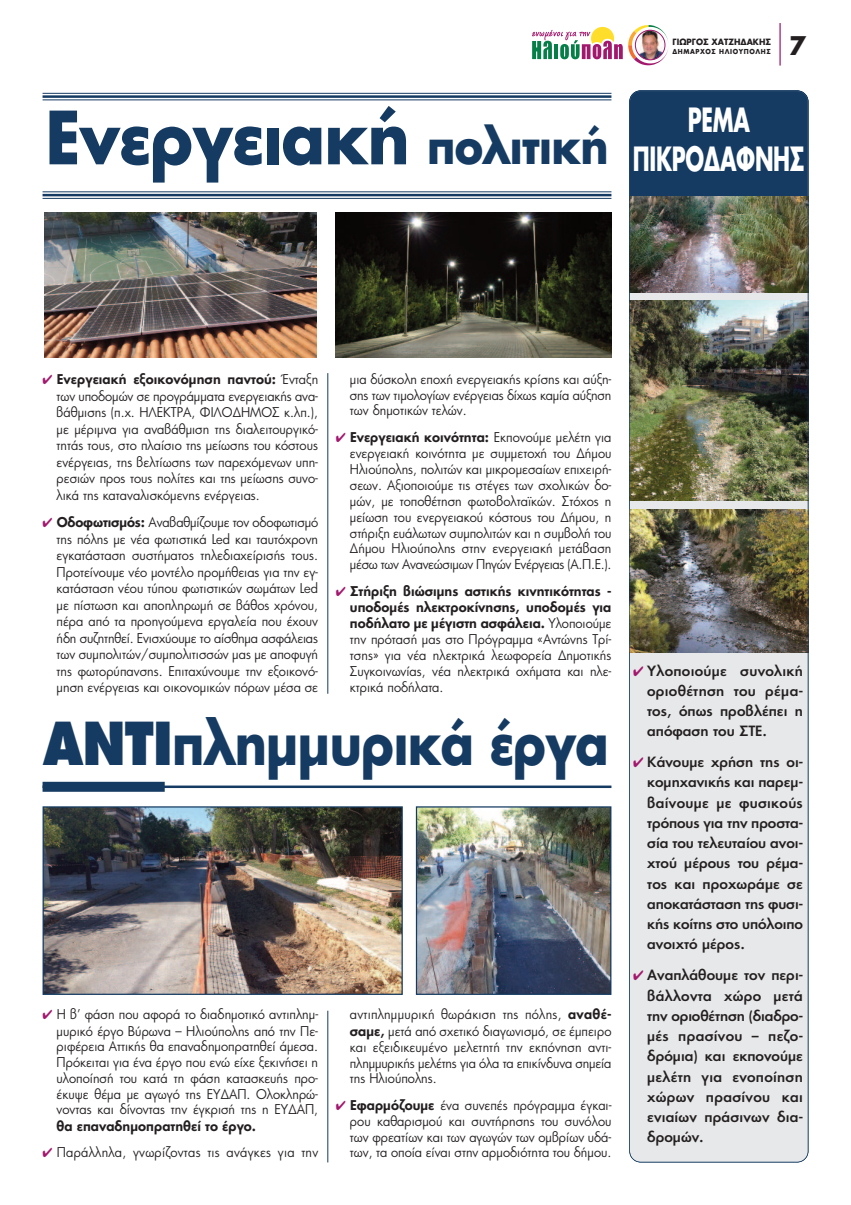
<style>
.page{position:relative;width:851px;height:1205px;background:#fff}
.page>*{position:absolute;margin:0;border:0;box-sizing:border-box;transform-origin:0 0}
.t1{font:700 71.25px "PF Futura Neu";letter-spacing:-.015em;color:#153b62;scale:.9 1}
.t2{font:700 57.5px "PF Futura Neu";letter-spacing:-.015em;color:#153b62;scale:.85 1}
.t3{font:700 32.5px/39px "PF Futura Neu";letter-spacing:-.015em;color:#fff;text-align:center;scale:.65 1}
.t4{font:700 25px "PF Futura Neu";color:#231f20}
.t5{font:500 13.75px/20.2px "PF Futura Neu";letter-spacing:.005em;color:#231f20;text-align:justify}
.t6{font:13.12px/15.9px "PF Futura Neu";color:#231f20;text-align:justify;scale:.95 1}
.t7{font:13.12px "PF Futura Neu";letter-spacing:.02em;color:#231f20;scale:.95 1}
.t8{font:600 13.12px "PF Futura Neu";color:#231f20;scale:.95 1}
.t9{font:700 8.38px "PF Futura Neu";color:#231f20;scale:.95 1}
.t10{font:700 6.62px "PF Futura Neu";letter-spacing:.1em;color:#231f20;scale:.92 1}
.s1{font-size:47.5px}
.s2{color:#a3186e}
.s3{font-weight:600}
.s4{font-weight:400}
</style>
<div class="page">
<div style="left:630px;top:91px;width:177px;height:1071px;background:#e7e8e9;border-radius:11px"></div>
<div style="left:630px;top:91px;width:177px;height:158px;background:#153b62;border-radius:11px"></div>
<svg style="left:532px;top:27px;width:90px;height:32px"></svg>
<svg style="left:628px;top:25px;width:40px;height:40px"></svg>
<img style="left:635px;top:30px;width:30px;height:30px;border-radius:50%">
<div style="left:635px;top:30px;width:30px;height:30px;border:1px solid #a2186d;border-radius:50%"></div>
<hr style="left:779px;top:23px;width:1px;height:43px;background:#a3186e">
<img style="left:631px;top:300px;width:175px;height:200px">
<img style="left:631px;top:196px;width:175px;height:97px">
<img style="left:631px;top:510px;width:175px;height:142px">
<img style="left:45px;top:808px;width:356px;height:185px">
<div style="left:43px;top:806px;width:360px;height:189px;border:1px solid #153b62"></div>
<img style="left:418px;top:808px;width:191px;height:185px">
<div style="left:416px;top:806px;width:195px;height:189px;border:1px solid #153b62"></div>
<img style="left:44px;top:212px;width:273px;height:146px">
<img style="left:335px;top:212px;width:276px;height:146px">
<div style="left:629px;top:90px;width:179px;height:1072px;border:1px solid #153b62;border-radius:11px"></div>
<hr style="left:43px;top:785px;width:568px;height:3px;background:#153b62">
<div style="left:43px;top:782px;width:122px;height:10px;background:#153b62"></div>
<hr style="left:327px;top:1010px;width:1px;height:152px;background:#153b62">
<hr style="left:43px;top:93px;width:568px;height:1px;background:#153b62">
<hr style="left:43px;top:95px;width:568px;height:3px;background:#153b62">
<hr style="left:43px;top:99px;width:568px;height:1px;background:#153b62">
<hr style="left:43px;top:191px;width:568px;height:1px;background:#153b62">
<hr style="left:43px;top:194px;width:568px;height:2px;background:#153b62">
<hr style="left:43px;top:198px;width:568px;height:1px;background:#153b62">
<hr style="left:327px;top:373px;width:1px;height:321px;background:#153b62">
<h1 class="t1" style="left:45px;top:89px;width:627px">Ενεργειακή <span class="s1">πολιτική</span></h1>
<p class="t9" style="left:672px;top:36px;width:105px">ΓΙΩΡΓΟΣ ΧΑΤΖΗ∆ΑΚΗΣ</p>
<p class="t10" style="left:672px;top:47px;width:108px">∆ΗΜΑΡΧΟΣ ΗΛΙΟΥΠΟΛΗΣ</p>
<h3 class="t4" style="left:789px;top:29px;width:19px">7</h3>
<h3 class="t3" style="left:632px;top:99px;width:266px">ρΕμα πικροδαφνης</h3>
<p class="t6" style="left:57px;top:370px;width:277px;line-height:16.5px;text-indent:-14px"><span class="s2">✔</span> <span class="s3">Ενεργειακή εξοικονόμηση παντού:</span> Ένταξη των υποδομών σε προγράμματα ενεργειακής ανα&shy;βάθμισης (π.χ. ΗΛΕΚΤΡΑ, ΦΙΛΟΔΗΜΟΣ κ.λπ.), με μέριμνα για αναβάθμιση της διαλειτουργικό&shy;τητάς τους, στο πλαίσιο της μείωσης του κόστους ενέργειας, της βελτίωσης των παρεχόμενων υπη&shy;ρεσιών προς τους πολίτες και της μείωσης συνο&shy;λικά της καταναλισκόμενης ενέργειας.</p>
<p class="t6" style="left:57px;top:513px;width:277px;line-height:16.5px;text-indent:-14px"><span class="s2">✔</span> <span class="s3">Οδοφωτισμός:</span> Αναβαθμίζουμε τον οδοφωτισμό της πόλης με νέα φωτιστικά Led και ταυτόχρονη εγκατάσταση συστήματος τηλεδιαχείρισής τους.<br>Προτείνουμε νέο μοντέλο προμήθειας για την εγ&shy;κατάσταση νέου τύπου φωτιστικών σωμάτων Led με πίστωση και αποπληρωμή σε βάθος χρόνου, πέρα από τα προηγούμενα εργαλεία που έχουν ήδη συζητηθεί. Ενισχύουμε το αίσθημα ασφάλειας των συμπολιτών/συμπολιτισσών μας με αποφυγή της φωτορύπανσης. Επιταχύνουμε την εξοικονό&shy;μηση ενέργειας και οικονομικών πόρων μέσα σε</p>
<p class="t6" style="left:350px;top:371px;width:277px">μια δύσκολη εποχή ενεργειακής κρίσης και αύξη&shy;σης των τιμολογίων ενέργειας δίχως καμία αύξηση των δημοτικών τελών.</p>
<p class="t6" style="left:350px;top:429px;width:277px;text-indent:-14px"><span class="s2">✔</span> <span class="s3">Ενεργειακή κοινότητα:</span> Εκπονούμε μελέτη για ενεργειακή κοινότητα με συμμετοχή του Δήμου Ηλιούπολης, πολιτών και μικρομεσαίων επιχειρή&shy;σεων. Αξιοποιούμε τις στέγες των σχολικών δο&shy;μών, με τοποθέτηση φωτοβολταϊκών. Στόχος η μείωση του ενεργειακού κόστους του Δήμου, η στήριξη ευάλωτων συμπολιτών και η συμβολή του Δήμου Ηλιούπολης στην ενεργειακή μετάβαση μέσω των Ανανεώσιμων Πηγών Ενέργειας (Α.Π.Ε.).</p>
<p class="t6" style="left:350px;top:583px;width:277px;text-indent:-14px"><span class="s2">✔</span> <span class="s3">Στήριξη βιώσιμης αστικής κινητικότητας - υποδομές ηλεκτροκίνησης, υποδομές για ποδήλατο με μέγιστη ασφάλεια.</span> Υλοποιούμε την πρότασή μας στο Πρόγραμμα «Αντώνης Τρί&shy;τσης» για νέα ηλεκτρικά λεωφορεία Δημοτικής Συγκοινωνίας, νέα ηλεκτρικά οχήματα και ηλε&shy;κτρικά ποδήλατα.</p>
<h2 class="t2" style="left:43px;top:704px;width:667px"><span class="s4">ΑΝΤΙ</span>πλημμυρικά έργα</h2>
<p class="t6" style="left:57px;top:1006px;width:277px;text-indent:-14px"><span class="s2">✔</span> Η β’ φάση που αφορά το διαδημοτικό αντιπλημ&shy;μυρικό έργο Βύρωνα – Ηλιούπολης από την Πε&shy;ριφέρεια Αττικής θα επαναδημοπρατηθεί άμεσα.<br>Πρόκειται για ένα έργο που ενώ είχε ξεκινήσει η υλοποίησή του κατά τη φάση κατασκευής προ&shy;έκυψε θέμα με αγωγό της ΕΥΔΑΠ. Ολοκληρώ&shy;νοντας και δίνοντας την έγκρισή της η ΕΥΔΑΠ,</p>
<p class="t8" style="left:57px;top:1117px;width:211px">θα επαναδημοπρατηθεί το έργο.</p>
<p class="t7" style="left:43px;top:1144px;width:291px"><span class="s2">✔</span> Παράλληλα, γνωρίζοντας τις ανάγκες για την</p>
<p class="t6" style="left:350px;top:1006px;width:277px">αντιπλημμυρική θωράκιση της πόλης, <span class="s3">αναθέ&shy;σαμε,</span> μετά από σχετικό διαγωνισμό, σε έμπειρο και εξειδικευμένο μελετητή την εκπόνηση αντι&shy;πλημμυρικής μελέτης για όλα τα επικίνδυνα σημεία της Ηλιούπολης.</p>
<p class="t6" style="left:350px;top:1097px;width:277px;text-indent:-14px"><span class="s2">✔</span> <span class="s3">Εφαρμόζουμε</span> ένα συνεπές πρόγραμμα έγκαι&shy;ρου καθαρισμού και συντήρησης του συνόλου των φρεατίων και των αγωγών των ομβρίων υδά&shy;των, τα οποία είναι στην αρμοδιότητα του δήμου.</p>
<p class="t5" style="left:647px;top:660px;width:157px;text-indent:-14px"><span class="s2">✔</span> Υλοποιούμε συνολική οριοθέτηση του ρέμα&shy;τος, όπως προβλέπει η απόφαση του ΣΤΕ.</p>
<p class="t5" style="left:647px;top:752px;width:157px;text-indent:-14px"><span class="s2">✔</span> Κάνουμε χρήση της οι&shy;κομηχανικής και παρεμ&shy;βαίνουμε με φυσικούς τρόπους για την προστα&shy;σία του τελευταίου ανοι&shy;χτού μέρους του ρέμα&shy;τος και προχωράμε σε αποκατάσταση της φυσι&shy;κής κοίτης στο υπόλοιπο ανοιχτό μέρος.</p>
<p class="t5" style="left:647px;top:965px;width:157px;text-indent:-14px"><span class="s2">✔</span> Αναπλάθουμε τον περι&shy;βάλλοντα χώρο μετά την οριοθέτηση (διαδρο&shy;μές πρασίνου – πεζο&shy;δρόμια) και εκπονούμε μελέτη για ενοποίηση χώρων πρασίνου και ενιαίων πράσινων δια&shy;δρομών.</p>
</div>
